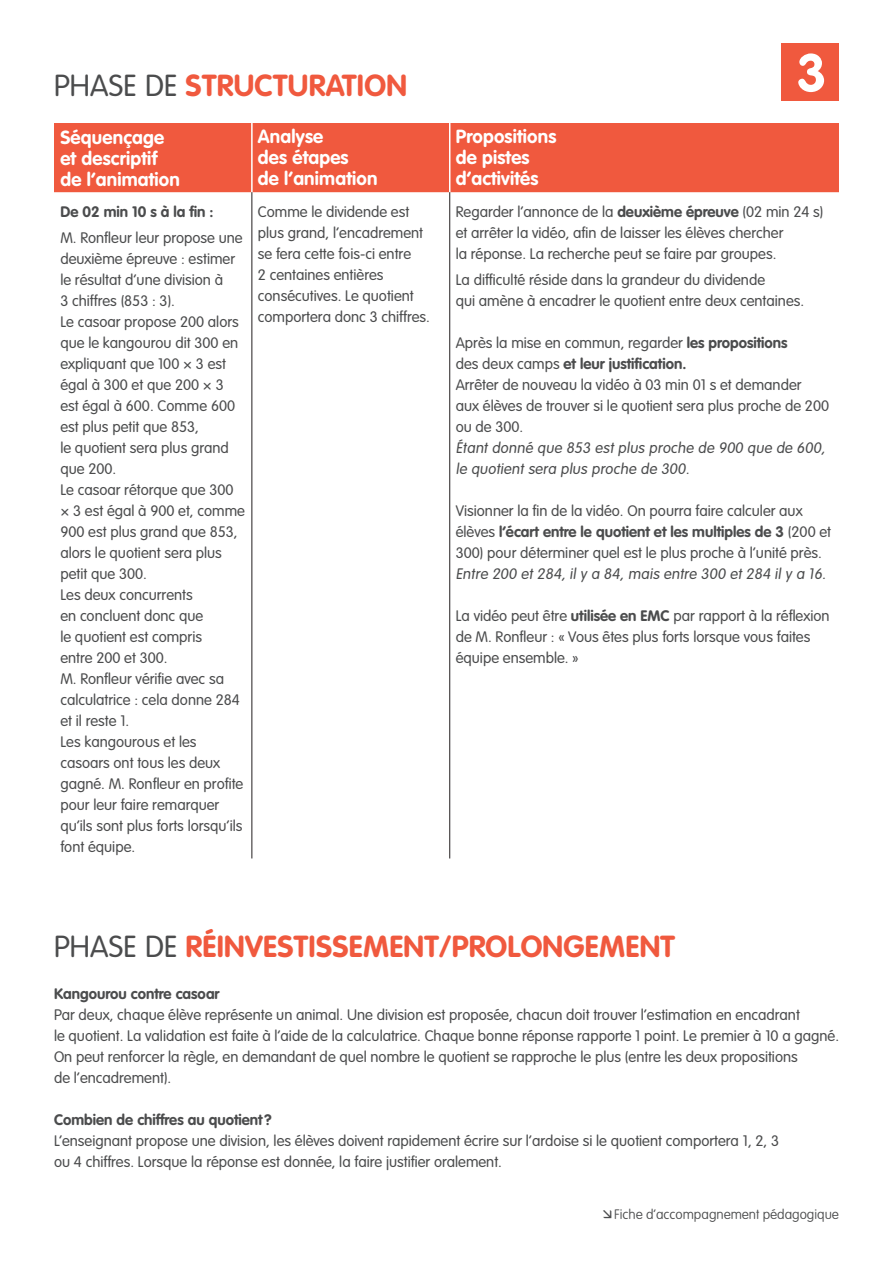
<style>
.page{position:relative;width:893px;height:1263px;background:#fff}
.page>*{position:absolute;margin:0;border:0;box-sizing:border-box;transform-origin:0 0}
.t1{font:700 52.5px "VAG Rounded Std";color:#fff}
._03_Tablo_Surtitre_G{font:700 30px "VAG Rounded Std";letter-spacing:.01em;color:#f0593e}
._03_Tablo_Titre_têti{font:700 18.75px/21px "VAG Rounded Std";letter-spacing:.01em;color:#fff}
._02_Txt_courant_Gris{font:300 15px/21px "VAG Rounded Std";color:#4b4c4d}
._04_Tablo_Txt_couran{font:300 15px/21px "VAG Rounded Std";color:#4b4c4d}
._02_Txt_courant_Gris-2{font:700 15px "VAG Rounded Std";color:#4b4c4d}
._04_Tablo_Txt_couran-2{font:700 15px "VAG Rounded Std";color:#4b4c4d}
.t2{font:100 13.5px "VAG Rounded Std";color:#4b4c4d}
.s1{font-weight:300;color:#4b4c4d}
.s2{font-weight:700}
</style>
<div class="page">
<div style="left:781px;top:43px;width:58px;height:58px;background:#f0593e"></div>
<div style="left:54px;top:123px;width:785px;height:69px;background:#f0593e"></div>
<hr style="left:251px;top:123px;width:2px;height:69px;background:#fff">
<hr style="left:449px;top:123px;width:1px;height:69px;background:#fff">
<hr style="left:252px;top:192px;width:1px;height:666px;background:#231f20">
<hr style="left:449px;top:192px;width:1px;height:666px;background:#231f20">
<p class="_03_Tablo_Surtitre_G" style="left:54px;top:68px;width:354px"><span class="s1">PHASE DE</span> STRUCTURATION</p>
<h1 class="t1" style="left:797px;top:42px;width:32px">3</h1>
<p class="_03_Tablo_Titre_têti" style="left:60px;top:127px;width:121px">Séquençage et descriptif de l’animation</p>
<p class="_03_Tablo_Titre_têti" style="left:258px;top:127px;width:121px">Analyse<br>des étapes<br>de l’animation</p>
<p class="_03_Tablo_Titre_têti" style="left:456px;top:127px;width:102px">Propositions de pistes d’activités</p>
<p class="_04_Tablo_Txt_couran-2" style="left:60px;top:202px;width:155px">De 02 min 10 s à la fin :</p>
<p class="_02_Txt_courant_Gris" style="left:60px;top:228px;width:184px">M. Ronfleur leur propose une deuxième épreuve : estimer le résultat d’une division à<br>3 chiffres (853 : 3).</p>
<p class="_02_Txt_courant_Gris" style="left:60px;top:312px;width:180px">Le casoar propose 200 alors que le kangourou dit 300 en expliquant que 100 × 3 est égal à 300 et que 200 × 3 est égal à 600. Comme 600 est plus petit que 853,<br>le quotient sera plus grand que 200.</p>
<p class="_02_Txt_courant_Gris" style="left:60px;top:480px;width:186px">Le casoar rétorque que 300 × 3 est égal à 900 et, comme<br>900 est plus grand que 853, alors le quotient sera plus petit que 300.</p>
<p class="_02_Txt_courant_Gris" style="left:60px;top:585px;width:144px">Les deux concurrents en concluent donc que le quotient est compris entre 200 et 300.</p>
<p class="_02_Txt_courant_Gris" style="left:60px;top:669px;width:181px">M. Ronfleur vérifie avec sa calculatrice : cela donne 284 et il reste 1.</p>
<p class="_02_Txt_courant_Gris" style="left:60px;top:732px;width:185px">Les kangourous et les casoars ont tous les deux gagné. M. Ronfleur en profite pour leur faire remarquer qu’ils sont plus forts lorsqu’ils font équipe.</p>
<p class="_04_Tablo_Txt_couran" style="left:258px;top:201px;width:174px">Comme le dividende est plus grand, l’encadrement se fera cette fois-ci entre<br>2 centaines entières consécutives. Le quotient comportera donc 3 chiffres.</p>
<p class="_04_Tablo_Txt_couran" style="left:456px;top:201px;width:369px">Regarder l’annonce de la <span class="s2">deuxième épreuve</span> (02 min 24 s) et arrêter la vidéo, afin de laisser les élèves chercher<br>la réponse. La recherche peut se faire par groupes.</p>
<p class="_02_Txt_courant_Gris" style="left:456px;top:270px;width:350px">La difficulté réside dans la grandeur du dividende<br>qui amène à encadrer le quotient entre deux centaines.</p>
<p class="_04_Tablo_Txt_couran" style="left:456px;top:333px;width:333px">Après la mise en commun, regarder <span class="s2">les propositions </span>des deux camps <span class="s2">et leur justification.</span></p>
<p class="_02_Txt_courant_Gris" style="left:456px;top:375px;width:375px">Arrêter de nouveau la vidéo à 03 min 01 s et demander<br>aux élèves de trouver si le quotient sera plus proche de 200 ou de 300.</p>
<p class="_02_Txt_courant_Gris" style="left:456px;top:438px;width:373px">Étant donné que 853 est plus proche de 900 que de 600, le quotient sera plus proche de 300.</p>
<p class="_04_Tablo_Txt_couran" style="left:456px;top:501px;width:377px">Visionner la fin de la vidéo. On pourra faire calculer aux élèves <span class="s2">l’écart entre le quotient et les multiples de 3</span> (200 et<br>300) pour déterminer quel est le plus proche à l’unité près.</p>
<p class="_02_Txt_courant_Gris" style="left:456px;top:564px;width:374px">Entre 200 et 284, il y a 84, mais entre 300 et 284 il y a 16.</p>
<p class="_04_Tablo_Txt_couran" style="left:456px;top:606px;width:375px">La vidéo peut être <span class="s2">utilisée en EMC</span> par rapport à la réflexion de M. Ronfleur : « Vous êtes plus forts lorsque vous faites équipe ensemble. »</p>
<p class="_03_Tablo_Surtitre_G" style="left:54px;top:929px;width:622px"><span class="s1">PHASE DE</span> RÉINVESTISSEMENT/PROLONGEMENT</p>
<p class="_02_Txt_courant_Gris-2" style="left:54px;top:985px;width:167px">Kangourou contre casoar</p>
<p class="_02_Txt_courant_Gris" style="left:54px;top:1005px;width:787px">Par deux, chaque élève représente un animal. Une division est proposée, chacun doit trouver l’estimation en encadrant<br>le quotient. La validation est faite à l’aide de la calculatrice. Chaque bonne réponse rapporte 1 point. Le premier à 10 a gagné.</p>
<p class="_02_Txt_courant_Gris" style="left:54px;top:1047px;width:745px">On peut renforcer la règle, en demandant de quel nombre le quotient se rapproche le plus (entre les deux propositions de l’encadrement).</p>
<p class="_02_Txt_courant_Gris-2" style="left:54px;top:1111px;width:219px">Combien de chiffres au quotient ?</p>
<p class="_02_Txt_courant_Gris" style="left:54px;top:1131px;width:727px">L’enseignant propose une division, les élèves doivent rapidement écrire sur l’ardoise si le quotient comportera 1, 2, 3 ou 4 chiffres. Lorsque la réponse est donnée, la faire justifier oralement.</p>
<p class="t2" style="left:614px;top:1207px;width:226px">Fiche d’accompagnement pédagogique</p>
</div>
